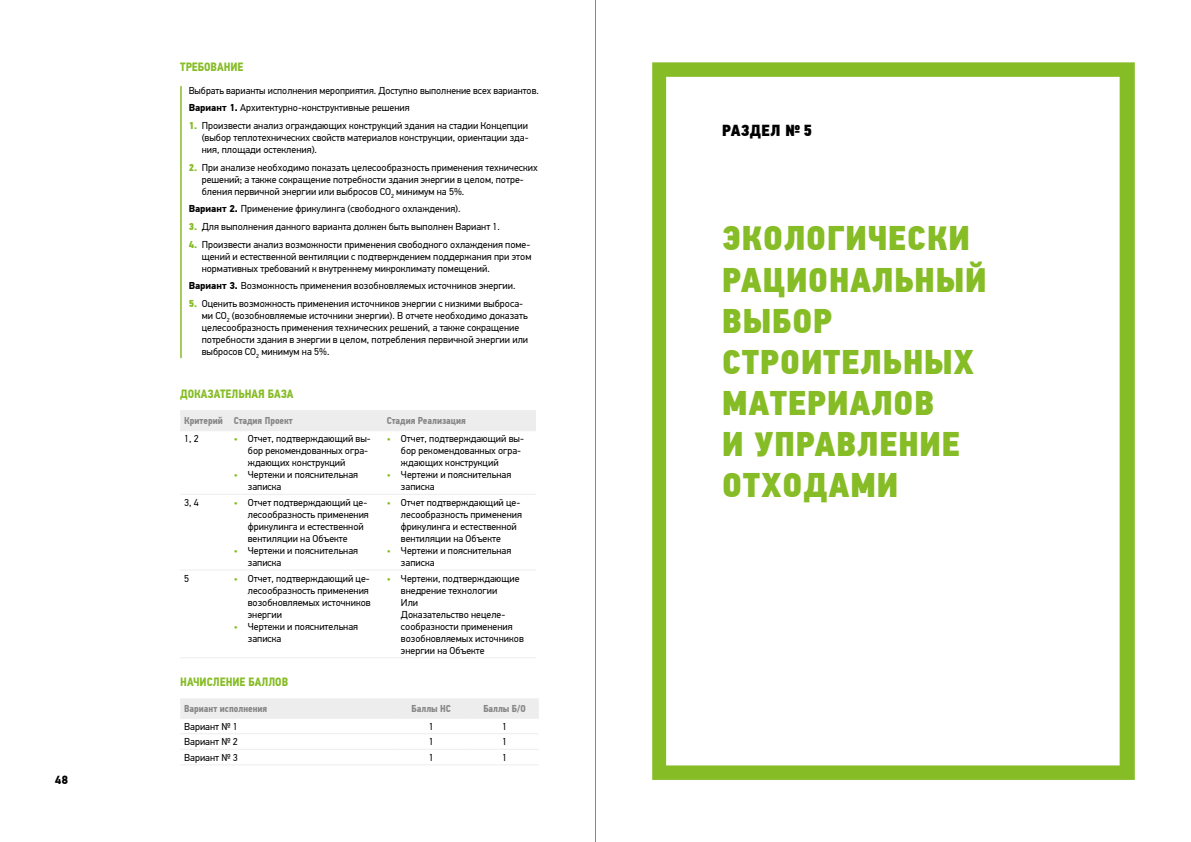
<style>
.page{position:relative;width:1191px;height:842px;background:#fff}
.page>*{position:absolute;margin:0;border:0;box-sizing:border-box;transform-origin:0 0}
.t1{font:34.2px/41px "PF Din Text Cond Pro X Black";letter-spacing:.025em;color:#86bc25}
.t2{font:16px "PF Din Text Cond Pro X Black";letter-spacing:.025em;color:#000}
.t3{font:700 12px "PF Din Text Cond Pro";color:#86bc25}
.t4{font:900 12px "PF Din Display Pro";color:#000}
.t5{font:10px/12px "PF Din Text Pro";color:#000}
.t6{font:700 10px "PF Din Text Cond Pro";color:#878787}
.s1{font-weight:700}
.s2{font-family:"PF Din Text Cond Pro X Black";color:#86bc25}
.s3{color:#86bc25}
</style>
<div class="page">
<hr style="left:180px;top:86px;width:2px;height:272px;background:#86bc25">
<div style="left:180px;top:411px;width:356px;height:19px;background:#ededed"></div>
<hr style="left:180px;top:410px;width:50px;height:1px;background:#ededed">
<hr style="left:230px;top:410px;width:153px;height:1px;background:#ededed">
<hr style="left:383px;top:410px;width:153px;height:1px;background:#ededed">
<hr style="left:180px;top:430px;width:50px;height:1px;background:#ededed">
<hr style="left:230px;top:430px;width:153px;height:1px;background:#ededed">
<hr style="left:383px;top:430px;width:153px;height:1px;background:#ededed">
<hr style="left:180px;top:494px;width:50px;height:1px;background:#ededed">
<hr style="left:230px;top:494px;width:153px;height:1px;background:#ededed">
<hr style="left:383px;top:494px;width:153px;height:1px;background:#ededed">
<hr style="left:180px;top:569px;width:50px;height:1px;background:#ededed">
<hr style="left:230px;top:569px;width:153px;height:1px;background:#ededed">
<hr style="left:383px;top:569px;width:153px;height:1px;background:#ededed">
<hr style="left:180px;top:657px;width:50px;height:1px;background:#ededed">
<hr style="left:230px;top:657px;width:153px;height:1px;background:#ededed">
<hr style="left:383px;top:657px;width:153px;height:1px;background:#ededed">
<div style="left:180px;top:699px;width:359px;height:19px;background:#ededed"></div>
<hr style="left:180px;top:698px;width:212px;height:1px;background:#ededed">
<hr style="left:392px;top:698px;width:78px;height:1px;background:#ededed">
<hr style="left:470px;top:698px;width:69px;height:1px;background:#ededed">
<hr style="left:180px;top:718px;width:212px;height:1px;background:#ededed">
<hr style="left:392px;top:718px;width:78px;height:1px;background:#ededed">
<hr style="left:470px;top:718px;width:69px;height:1px;background:#ededed">
<hr style="left:180px;top:733px;width:212px;height:1px;background:#ededed">
<hr style="left:392px;top:733px;width:78px;height:1px;background:#ededed">
<hr style="left:470px;top:733px;width:69px;height:1px;background:#ededed">
<hr style="left:180px;top:749px;width:212px;height:1px;background:#ededed">
<hr style="left:392px;top:749px;width:78px;height:1px;background:#ededed">
<hr style="left:470px;top:749px;width:69px;height:1px;background:#ededed">
<hr style="left:180px;top:764px;width:212px;height:1px;background:#ededed">
<hr style="left:392px;top:764px;width:78px;height:1px;background:#ededed">
<hr style="left:470px;top:764px;width:69px;height:1px;background:#ededed">
<svg style="left:652px;top:62px;width:482px;height:718px"></svg>
<hr style="left:595px;top:0;width:1px;height:842px;background:#878787">
<p class="t4" style="left:55px;top:772px;width:15px">48</p>
<p class="t3" style="left:180px;top:60px;width:65px">ТРЕБОВАНИЕ</p>
<p class="t5" style="left:189px;top:81px;width:351px;line-height:17.7px">Выбрать варианты исполнения мероприятия. Доступно выполнение всех вариантов.<br><span class="s1">Вариант 1.</span> Архитектурно-конструктивные решения</p>
<p class="t5" style="left:202px;top:120px;width:328px;text-align:justify;text-indent:-13px"><span class="s2">1.</span> Произвести анализ ограждающих конструкций здания на стадии Концепции (выбор теплотехнических свойств материалов конструкции, ориентации зда&shy;ния, площади остекления).</p>
<p class="t5" style="left:202px;top:161px;width:337px;text-indent:-13px"><span class="s2">2.</span> При анализе необходимо показать целесообразность применения технических решений; а также сокращение потребности здания энергии в целом, потре&shy;бления первичной энергии или выбросов СО<sub>2</sub> минимум на 5%.</p>
<p class="t5" style="left:189px;top:203px;width:273px"><span class="s1">Вариант 2.</span> Применение фрикулинга (свободного охлаждения).</p>
<p class="t5" style="left:189px;top:221px;width:313px"><span class="s2">3.</span> Для выполнения данного варианта должен быть выполнен Вариант 1.</p>
<p class="t5" style="left:202px;top:238px;width:331px;text-align:justify;text-indent:-13px"><span class="s2">4.</span> Произвести анализ возможности применения свободного охлаждения поме&shy;щений и естественной вентиляции с подтверждением поддержания при этом нормативных требований к внутреннему микроклимату помещений.</p>
<p class="t5" style="left:189px;top:280px;width:328px"><span class="s1">Вариант 3.</span> Возможность применения возобновляемых источников энергии.</p>
<p class="t5" style="left:202px;top:298px;width:328px;text-indent:-13px"><span class="s2">5.</span> Оценить возможность применения источников энергии с низкими выброса&shy;ми СО<sub>2</sub> (возобновляемые источники энергии). В отчете необходимо доказать целесообразность применения технических решений, а также сокращение потребности здания в энергии в целом, потребления первичной энергии или выбросов СО<sub>2</sub> минимум на 5%.</p>
<p class="t3" style="left:180px;top:386px;width:115px">ДОКАЗАТЕЛЬНАЯ БАЗА</p>
<p class="t6" style="left:184px;top:415px;width:110px">Критерий Стадия Проект</p>
<p class="t6" style="left:387px;top:415px;width:80px">Стадия Реализация</p>
<p class="t5" style="left:184px;top:433px;width:16px">1, 2</p>
<p class="t5" style="left:248px;top:433px;width:124px;text-indent:-14px"><span class="s3">•</span> Отчет, подтверждающий вы&shy;бор рекомендованных огра&shy;ждающих конструкций</p>
<p class="t5" style="left:248px;top:469px;width:112px;text-indent:-14px"><span class="s3">•</span> Чертежи и пояснительная записка</p>
<p class="t5" style="left:401px;top:433px;width:124px;text-indent:-14px"><span class="s3">•</span> Отчет, подтверждающий вы&shy;бор рекомендованных огра&shy;ждающих конструкций</p>
<p class="t5" style="left:401px;top:469px;width:112px;text-indent:-14px"><span class="s3">•</span> Чертежи и пояснительная записка</p>
<p class="t5" style="left:184px;top:496px;width:16px">3, 4</p>
<p class="t5" style="left:248px;top:496px;width:123px;text-indent:-14px"><span class="s3">•</span> Отчет подтверждающий це&shy;лесообразность применения фрикулинга и естественной вентиляции на Объекте</p>
<p class="t5" style="left:248px;top:544px;width:112px;text-indent:-14px"><span class="s3">•</span> Чертежи и пояснительная записка</p>
<p class="t5" style="left:184px;top:572px;width:6px">5</p>
<p class="t5" style="left:248px;top:572px;width:124px;text-indent:-14px"><span class="s3">•</span> Отчет, подтверждающий це&shy;лесообразность применения возобновляемых источников энергии</p>
<p class="t5" style="left:248px;top:620px;width:112px;text-indent:-14px"><span class="s3">•</span> Чертежи и пояснительная записка</p>
<p class="t5" style="left:401px;top:496px;width:123px;text-indent:-14px"><span class="s3">•</span> Отчет подтверждающий це&shy;лесообразность применения фрикулинга и естественной вентиляции на Объекте</p>
<p class="t5" style="left:401px;top:544px;width:112px;text-indent:-14px"><span class="s3">•</span> Чертежи и пояснительная записка</p>
<p class="t5" style="left:401px;top:572px;width:124px;text-indent:-14px"><span class="s3">•</span> Чертежи, подтверждающие внедрение технологии<br>Или<br>Доказательство нецеле&shy;сообразности применения возобновляемых источников энергии на Объекте</p>
<p class="t3" style="left:180px;top:674px;width:109px">НАЧИСЛЕНИЕ БАЛЛОВ</p>
<p class="t6" style="left:184px;top:703px;width:84px">Вариант исполнения</p>
<p class="t6" style="left:411px;top:703px;width:41px">Баллы НС</p>
<p class="t6" style="left:483px;top:703px;width:44px">Баллы Б/О</p>
<p class="t5" style="left:184px;top:720px;width:55px">Вариант № 1</p>
<p class="t5" style="left:429px;top:720px;width:6px">1</p>
<p class="t5" style="left:502px;top:720px;width:6px">1</p>
<p class="t5" style="left:184px;top:736px;width:55px">Вариант № 2</p>
<p class="t5" style="left:429px;top:736px;width:6px">1</p>
<p class="t5" style="left:502px;top:736px;width:6px">1</p>
<p class="t5" style="left:184px;top:751px;width:55px">Вариант № 3</p>
<p class="t5" style="left:429px;top:751px;width:6px">1</p>
<p class="t5" style="left:502px;top:751px;width:6px">1</p>
<h2 class="t2" style="left:722px;top:121px;width:92px">РАЗДЕЛ №5</h2>
<h1 class="t1" style="left:722px;top:219px;width:266px">ЭКОЛОГИЧЕСКИ<br>РАЦИОНАЛЬНЫЙ<br>ВЫБОР<br>СТРОИТЕЛЬНЫХ<br>МАТЕРИАЛОВ<br>И УПРАВЛЕНИЕ<br>ОТХОДАМИ</h1>
</div>
